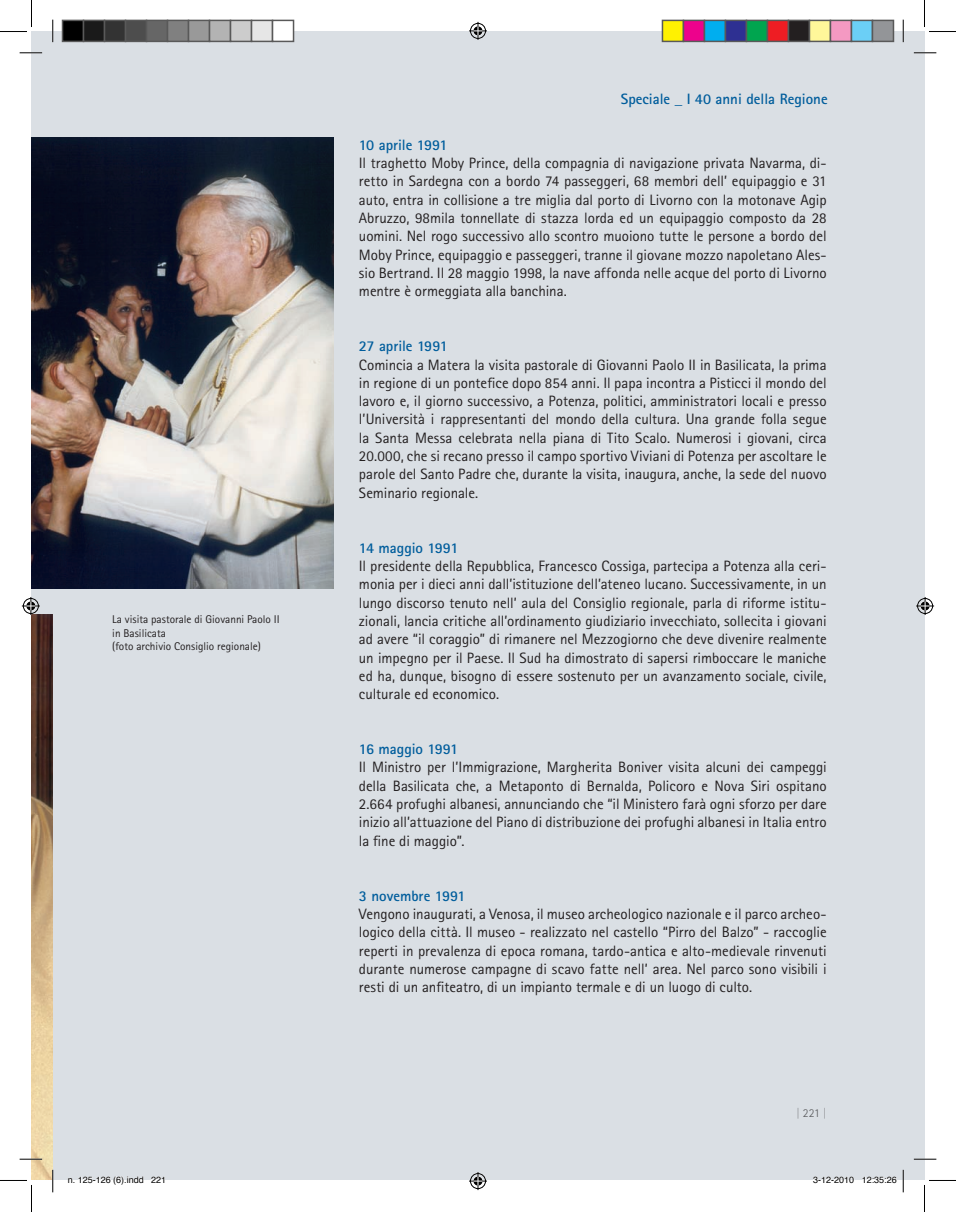
<style>
.page{position:relative;width:956px;height:1212px;background:#fff}
.page>*{position:absolute;margin:0;border:0;box-sizing:border-box;transform-origin:0 0}
.t1{font:15px/18.3px "Rotis Sans Serif";color:#231f20;text-align:justify}
.t2{font:700 15px "Rotis Sans Serif";color:#005d9c}
.t3{font:300 12px "Rotis Sans Serif";color:#57585a}
.t4{font:11.25px/13.5px "Rotis Sans Serif";color:#231f20}
.t5{font:9px "Helvetica";color:#000}
.s1{color:#8a8c8f}
</style>
<div class="page">
<div style="left:32px;top:32px;width:892px;height:1148px;background:#dadfe4"></div>
<img style="left:32px;top:138px;width:301px;height:451px">
<img style="left:32px;top:614px;width:21px;height:565px">
<svg style="left:20px;top:52px;width:22px;height:2px"></svg>
<svg style="left:914px;top:52px;width:22px;height:2px"></svg>
<svg style="left:20px;top:1158px;width:22px;height:1px"></svg>
<svg style="left:914px;top:1158px;width:22px;height:1px"></svg>
<svg style="left:52px;top:20px;width:2px;height:22px"></svg>
<svg style="left:52px;top:1169px;width:2px;height:22px"></svg>
<svg style="left:903px;top:20px;width:1px;height:22px"></svg>
<svg style="left:903px;top:1169px;width:1px;height:22px"></svg>
<svg style="left:0;top:0;width:32px;height:32px"></svg>
<svg style="left:0;top:1179px;width:32px;height:32px"></svg>
<svg style="left:924px;top:0;width:32px;height:32px"></svg>
<svg style="left:924px;top:1179px;width:32px;height:32px"></svg>
<svg style="left:469px;top:22px;width:18px;height:18px"></svg>
<svg style="left:469px;top:1172px;width:18px;height:17px"></svg>
<svg style="left:22px;top:597px;width:18px;height:18px"></svg>
<svg style="left:916px;top:597px;width:18px;height:18px"></svg>
<div style="left:63px;top:20px;width:21px;height:21px;background:#000"></div>
<div style="left:62px;top:20px;width:22px;height:22px;border:2px solid #595959"></div>
<div style="left:84px;top:20px;width:21px;height:21px;background:#1a1a1a"></div>
<div style="left:83px;top:20px;width:22px;height:22px;border:2px solid #595959"></div>
<div style="left:105px;top:20px;width:21px;height:21px;background:#333"></div>
<div style="left:104px;top:20px;width:22px;height:22px;border:2px solid #595959"></div>
<div style="left:126px;top:20px;width:21px;height:21px;background:#4d4d4d"></div>
<div style="left:125px;top:20px;width:22px;height:22px;border:2px solid #595959"></div>
<div style="left:147px;top:20px;width:21px;height:21px;background:#666"></div>
<div style="left:146px;top:20px;width:22px;height:22px;border:2px solid #595959"></div>
<div style="left:168px;top:20px;width:21px;height:21px;background:#808080"></div>
<div style="left:167px;top:20px;width:22px;height:22px;border:2px solid #595959"></div>
<div style="left:189px;top:20px;width:21px;height:21px;background:#999"></div>
<div style="left:188px;top:20px;width:22px;height:22px;border:2px solid #595959"></div>
<div style="left:210px;top:20px;width:21px;height:21px;background:#b3b3b3"></div>
<div style="left:209px;top:20px;width:22px;height:22px;border:2px solid #595959"></div>
<div style="left:231px;top:20px;width:21px;height:21px;background:#ccc"></div>
<div style="left:230px;top:20px;width:22px;height:22px;border:2px solid #595959"></div>
<div style="left:252px;top:20px;width:21px;height:21px;background:#e6e6e6"></div>
<div style="left:251px;top:20px;width:22px;height:22px;border:2px solid #595959"></div>
<div style="left:273px;top:20px;width:21px;height:21px;background:#fff"></div>
<div style="left:272px;top:20px;width:22px;height:22px;border:2px solid #595959"></div>
<div style="left:662px;top:20px;width:21px;height:21px;background:#fff101"></div>
<div style="left:662px;top:20px;width:22px;height:22px;border:2px solid #595959"></div>
<div style="left:683px;top:20px;width:21px;height:21px;background:#ed028c"></div>
<div style="left:683px;top:20px;width:22px;height:22px;border:2px solid #595959"></div>
<div style="left:704px;top:20px;width:21px;height:21px;background:#00aeef"></div>
<div style="left:704px;top:20px;width:22px;height:22px;border:2px solid #595959"></div>
<div style="left:725px;top:20px;width:21px;height:21px;background:#2e3092"></div>
<div style="left:725px;top:20px;width:22px;height:22px;border:2px solid #595959"></div>
<div style="left:746px;top:20px;width:21px;height:21px;background:#00a54f"></div>
<div style="left:746px;top:20px;width:22px;height:22px;border:2px solid #595959"></div>
<div style="left:767px;top:20px;width:21px;height:21px;background:#ee1d23"></div>
<div style="left:767px;top:20px;width:22px;height:22px;border:2px solid #595959"></div>
<div style="left:788px;top:20px;width:21px;height:21px;background:#231f20"></div>
<div style="left:788px;top:20px;width:22px;height:22px;border:2px solid #595959"></div>
<div style="left:809px;top:20px;width:21px;height:21px;background:#fff79a"></div>
<div style="left:809px;top:20px;width:22px;height:22px;border:2px solid #595959"></div>
<div style="left:830px;top:20px;width:21px;height:21px;background:#f499c2"></div>
<div style="left:830px;top:20px;width:22px;height:22px;border:2px solid #595959"></div>
<div style="left:851px;top:20px;width:21px;height:21px;background:#6bcff6"></div>
<div style="left:851px;top:20px;width:22px;height:22px;border:2px solid #595959"></div>
<div style="left:872px;top:20px;width:21px;height:21px;background:#939598"></div>
<div style="left:872px;top:20px;width:22px;height:22px;border:2px solid #595959"></div>
<svg style="left:68px;top:1176px;width:76px;height:4px"></svg>
<svg style="left:151px;top:1176px;width:14px;height:4px"></svg>
<svg style="left:813px;top:1176px;width:41px;height:4px"></svg>
<svg style="left:862px;top:1176px;width:35px;height:4px"></svg>
<p class="t2" style="left:621px;top:89px;width:208px">Speciale _ I 40 anni della Regione</p>
<p class="t2" style="left:359px;top:135px;width:90px">10 aprile 1991</p>
<p class="t1" style="left:359px;top:154px;width:469px">Il traghetto Moby Prince, della compagnia di navigazione privata Navarma, di&shy;retto in Sardegna con a bordo 74 passeggeri, 68 membri dell’ equipaggio e 31 auto, entra in collisione a tre miglia dal porto di Livorno con la motonave Agip Abruzzo, 98mila tonnellate di stazza lorda ed un equipaggio composto da 28 uomini. Nel rogo successivo allo scontro muoiono tutte le persone a bordo del Moby Prince, equipaggio e passeggeri, tranne il giovane mozzo napoletano Ales&shy;sio Bertrand. Il 28 maggio 1998, la nave affonda nelle acque del porto di Livorno mentre è ormeggiata alla banchina.</p>
<p class="t4" style="left:112px;top:612px;width:169px">La visita pastorale di Giovanni Paolo II in Basilicata<br>(foto archivio Consiglio regionale)</p>
<p class="t2" style="left:359px;top:336px;width:90px">27 aprile 1991</p>
<p class="t1" style="left:359px;top:355px;width:469px">Comincia a Matera la visita pastorale di Giovanni Paolo II in Basilicata, la prima in regione di un pontefice dopo 854 anni. Il papa incontra a Pisticci il mondo del lavoro e, il giorno successivo, a Potenza, politici, amministratori locali e presso l’Università i rappresentanti del mondo della cultura. Una grande folla segue la Santa Messa celebrata nella piana di Tito Scalo. Numerosi i giovani, circa 20.000, che si recano presso il campo sportivo Viviani di Potenza per ascoltare le parole del Santo Padre che, durante la visita, inaugura, anche, la sede del nuovo Seminario regionale.</p>
<p class="t2" style="left:359px;top:538px;width:101px">14 maggio 1991</p>
<p class="t1" style="left:359px;top:556px;width:469px">Il presidente della Repubblica, Francesco Cossiga, partecipa a Potenza alla ceri&shy;monia per i dieci anni dall’istituzione dell’ateneo lucano. Successivamente, in un lungo discorso tenuto nell’ aula del Consiglio regionale, parla di riforme istitu&shy;zionali, lancia critiche all’ordinamento giudiziario invecchiato, sollecita i giovani ad avere “il coraggio” di rimanere nel Mezzogiorno che deve divenire realmente un impegno per il Paese. Il Sud ha dimostrato di sapersi rimboccare le maniche ed ha, dunque, bisogno di essere sostenuto per un avanzamento sociale, civile, culturale ed economico.</p>
<p class="t2" style="left:359px;top:739px;width:101px">16 maggio 1991</p>
<p class="t1" style="left:359px;top:758px;width:469px">Il Ministro per l’Immigrazione, Margherita Boniver visita alcuni dei campeggi della Basilicata che, a Metaponto di Bernalda, Policoro e Nova Siri ospitano 2.664 profughi albanesi, annunciando che “il Ministero farà ogni sforzo per dare inizio all’attuazione del Piano di distribuzione dei profughi albanesi in Italia entro la fine di maggio”.</p>
<p class="t2" style="left:359px;top:885px;width:108px">3 novembre 1991</p>
<p class="t1" style="left:359px;top:904px;width:469px">Vengono inaugurati, a Venosa, il museo archeologico nazionale e il parco archeo&shy;logico della città. Il museo - realizzato nel castello “Pirro del Balzo” - raccoglie reperti in prevalenza di epoca romana, tardo-antica e alto-medievale rinvenuti durante numerose campagne di scavo fatte nell’ area. Nel parco sono visibili i resti di un anfiteatro, di un impianto termale e di un luogo di culto.</p>
<p class="t3" style="left:796px;top:1105px;width:32px"><span class="s1">|</span> 221 <span class="s1">|</span></p>
<p class="t5" style="left:68px;top:1173px;width:100px">n. 125-126 (6).indd 221</p>
<p class="t5" style="left:813px;top:1173px;width:85px">3-12-2010 12:35:26</p>
</div>
